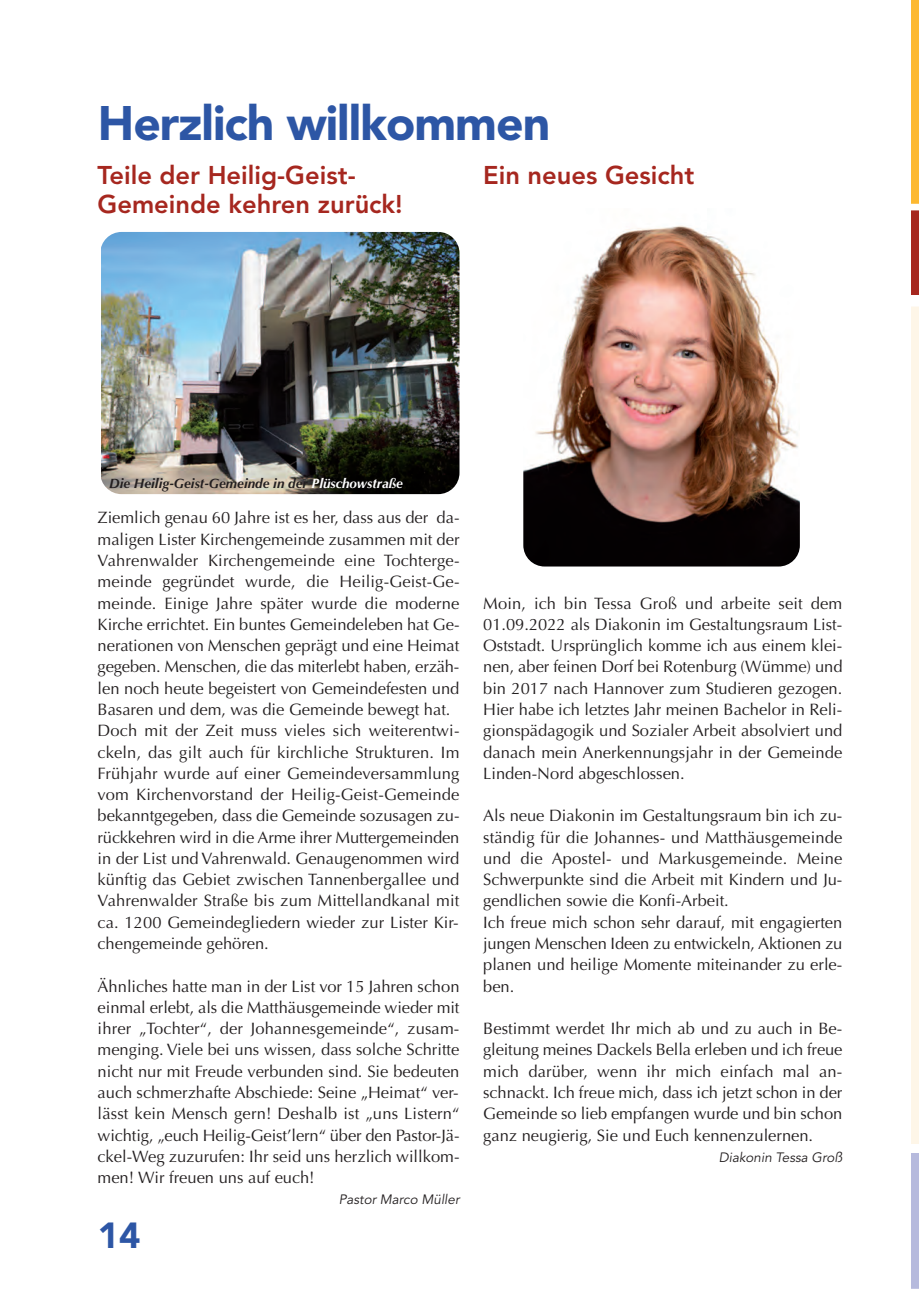
<style>
.page{position:relative;width:919px;height:1289px;background:#fff}
.page>*{position:absolute;margin:0;border:0;box-sizing:border-box;transform-origin:0 0}
.t1{font:900 48px "Avenir";letter-spacing:-.02em;color:#2d56a5}
.t2{font:900 36px "Avenir";color:#2d56a5}
.t3{font:800 25.5px/29.1px "Avenir";color:#a6271f}
.t4{font:16.5px/21.3px "Optima";color:#231f20;text-align:justify}
.t5{font:italic 700 13.5px "Optima";color:#231f20}
.t6{font:italic 13.5px "Avenir";color:#231f20}
.s1{color:#fff}
</style>
<div class="page">
<svg style="left:911px;top:0;width:7px;height:1288px;background:#f0d8bd"></svg>
<img style="left:523px;top:208px;width:276px;height:358px;border-radius:21px">
<img style="left:101px;top:232px;width:358px;height:262px;border-radius:21px">
<h1 class="t1" style="left:98px;top:82px;width:454px">Herzlich willkommen</h1>
<h3 class="t3" style="left:98px;top:159px;width:307px">Teile der Heilig-Geist-<br>Gemeinde kehren zurück!</h3>
<h3 class="t3" style="left:483px;top:159px;width:213px">Ein neues Gesicht</h3>
<p class="t5" style="left:109px;top:475px;width:295px">Die Heilig-Geist-Gemeinde in der <span class="s1">Plüschowstraße</span></p>
<p class="t4" style="left:98px;top:507px;width:363px;text-align:left">Ziemlich genau 60 Jahre ist es her, dass aus der da&shy;maligen Lister Kirchengemeinde zusammen mit der Vahrenwalder Kirchengemeinde eine Tochterge&shy;meinde gegründet wurde, die Heilig-Geist-Ge&shy;meinde. Einige Jahre später wurde die moderne Kirche errichtet. Ein buntes Gemeindeleben hat Ge&shy;nerationen von Menschen geprägt und eine Heimat gegeben. Menschen, die das miterlebt haben, erzäh&shy;len noch heute begeistert von Gemeindefesten und Basaren und dem, was die Gemeinde bewegt hat.<br>Doch mit der Zeit muss vieles sich weiterentwi&shy;ckeln, das gilt auch für kirchliche Strukturen. Im Frühjahr wurde auf einer Gemeindeversammlung vom Kirchenvorstand der Heilig-Geist-Gemeinde bekanntgegeben, dass die Gemeinde sozusagen zu&shy;rückkehren wird in die Arme ihrer Muttergemeinden in der List und Vahrenwald. Genaugenommen wird künftig das Gebiet zwischen Tannenbergallee und Vahrenwalder Straße bis zum Mittellandkanal mit ca. 1200 Gemeindegliedern wieder zur Lister Kir&shy;chengemeinde gehören.</p>
<p class="t4" style="left:98px;top:975px;width:363px">Ähnliches hatte man in der List vor 15 Jahren schon einmal erlebt, als die Matthäusgemeinde wieder mit ihrer „Tochter“, der Johannesgemeinde“, zusam&shy;menging. Viele bei uns wissen, dass solche Schritte nicht nur mit Freude verbunden sind. Sie bedeuten auch schmerzhafte Abschiede: Seine „Heimat“ ver&shy;lässt kein Mensch gern! Deshalb ist „uns Listern“ wichtig, „euch Heilig-Geist’lern“ über den Pastor-Jä&shy;ckel-Weg zuzurufen: Ihr seid uns herzlich willkom&shy;men! Wir freuen uns auf euch!</p>
<p class="t6" style="left:338px;top:1191px;width:122px">Pastor Marco Müller</p>
<h2 class="t2" style="left:98px;top:1204px;width:44px">14</h2>
<p class="t4" style="left:483px;top:592px;width:361px">Moin, ich bin Tessa Groß und arbeite seit dem 01.09.2022 als Diakonin im Gestaltungsraum List-Oststadt. Ursprünglich komme ich aus einem klei&shy;nen, aber feinen Dorf bei Rotenburg (Wümme) und bin 2017 nach Hannover zum Studieren gezogen.<br>Hier habe ich letztes Jahr meinen Bachelor in Reli&shy;gionspädagogik und Sozialer Arbeit absolviert und danach mein Anerkennungsjahr in der Gemeinde Linden-Nord abgeschlossen.</p>
<p class="t4" style="left:483px;top:805px;width:361px;text-align:left">Als neue Diakonin im Gestaltungsraum bin ich zu&shy;ständig für die Johannes- und Matthäusgemeinde und die Apostel- und Markusgemeinde. Meine Schwerpunkte sind die Arbeit mit Kindern und Ju&shy;gendlichen sowie die Konfi-Arbeit.<br>Ich freue mich schon sehr darauf, mit engagierten jungen Menschen Ideen zu entwickeln, Aktionen zu planen und heilige Momente miteinander zu erle&shy;ben.</p>
<p class="t4" style="left:483px;top:1018px;width:361px">Bestimmt werdet Ihr mich ab und zu auch in Be&shy;gleitung meines Dackels Bella erleben und ich freue mich darüber, wenn ihr mich einfach mal an&shy;schnackt. Ich freue mich, dass ich jetzt schon in der Gemeinde so lieb empfangen wurde und bin schon ganz neugierig, Sie und Euch kennenzulernen.</p>
<p class="t6" style="left:718px;top:1149px;width:125px">Diakonin Tessa Groß</p>
</div>
